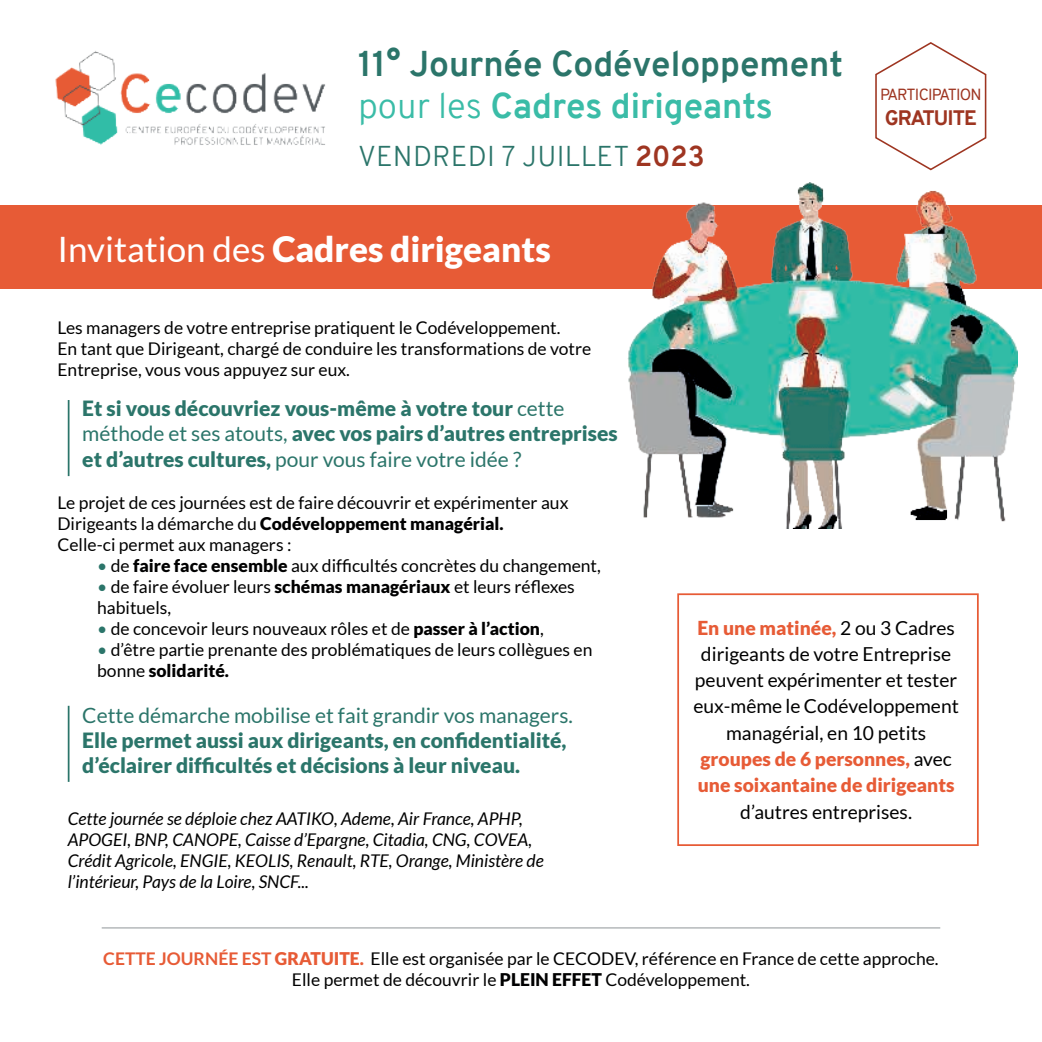
<style>
.page{position:relative;width:1042px;height:1042px;background:#fff}
.page>*{position:absolute;margin:0;border:0;box-sizing:border-box;transform-origin:0 0}
.t1{font:700 35px/42px "Overpass";color:#2b756a}
.t2{font:900 35px "Lato";color:#fff}
.t3{font:300 28px "Overpass";letter-spacing:.01em;color:#2b756a}
.t4{font:900 21px/25.2px "Lato";color:#2b756a}
.t5{font:21px "Lato";color:#2b756a}
.t6{font:800 20.47px "Overpass";letter-spacing:-.05em;color:#9e3521}
.t7{font:19.25px/26.2px "Lato";color:#000001;text-align:center}
.t8{font:17.5px/21px "Lato";color:#000001}
.t9{font:italic 17.5px/21px "Lato";color:#000001}
.t10{font:15.75px "Overpass";letter-spacing:-.05em;color:#9e3521}
.s1{font-weight:300;color:#3abca7}
.s2{color:#3abca7}
.s3{font-weight:700;color:#9e3521}
.s4{font-weight:400}
.s5{font-weight:900}
.s6{color:#2b756a}
.s7{font-weight:900;color:#e75b36}
.s8{font-weight:700;color:#e75b36}
</style>
<div class="page">
<img style="left:55px;top:51px;width:271px;height:94px">
<svg style="left:875px;top:42px;width:112px;height:129px"></svg>
<div style="left:0;top:205px;width:1042px;height:84px;background:#e75b36"></div>
<hr style="left:68px;top:400px;width:1px;height:76px;background:#2b756a">
<hr style="left:68px;top:706px;width:1px;height:76px;background:#2b756a">
<div style="left:677px;top:593px;width:301px;height:253px;border:2px solid #e75b36"></div>
<img style="left:628px;top:183px;width:389px;height:345px">
<hr style="left:102px;top:927px;width:838px;height:2px;background:#bfc2c4">
<h1 class="t1" style="left:358px;top:44px;width:486px">11° Journée Codéveloppement <span class="s1">pour les</span> <span class="s2">Cadres dirigeants</span></h1>
<h2 class="t3" style="left:358px;top:146px;width:348px">VENDREDI 7 JUILLET <span class="s3">2023</span></h2>
<h1 class="t2" style="left:57px;top:235px;width:495px"><span class="s4">Invitation des</span> Cadres dirigeants</h1>
<p class="t10" style="left:880px;top:85px;width:103px">PARTICIPATION</p>
<p class="t6" style="left:885px;top:105px;width:93px">GRATUITE</p>
<p class="t8" style="left:57px;top:318px;width:535px">Les managers de votre entreprise pratiquent le Codéveloppement.<br>En tant que Dirigeant, chargé de conduire les transformations de votre<br>Entreprise, vous vous appuyez sur eux.</p>
<p class="t4" style="left:82px;top:397px;width:537px">Et si vous découvriez vous-même à votre tour <span class="s4">cette méthode et ses atouts,</span> avec vos pairs d’autres entreprises et d’autres cultures, <span class="s4">pour vous faire votre idée ?</span></p>
<p class="t8" style="left:57px;top:493px;width:512px">Le projet de ces journées est de faire découvrir et expérimenter aux<br>Dirigeants la démarche du <span class="s5">Codéveloppement managérial.<br></span>Celle-ci permet aux managers :</p>
<p class="t8" style="left:97px;top:556px;width:505px"><span class="s6">•</span> de <span class="s5">faire face ensemble</span> aux difficultés concrètes du changement,</p>
<p class="t8" style="left:97px;top:577px;width:479px"><span class="s6">•</span> de faire évoluer leurs <span class="s5">schémas managériaux</span> et leurs réflexes habituels,</p>
<p class="t8" style="left:97px;top:619px;width:448px"><span class="s6">•</span> de concevoir leurs nouveaux rôles et de <span class="s5">passer à l’action</span>,</p>
<p class="t8" style="left:97px;top:639px;width:497px"><span class="s6">•</span> d’être partie prenante des problématiques de leurs collègues en bonne <span class="s5">solidarité.</span></p>
<p class="t5" style="left:82px;top:706px;width:492px">Cette démarche mobilise et fait grandir vos managers.</p>
<p class="t4" style="left:82px;top:727px;width:486px">Elle permet aussi aux dirigeants, en confidentialité, d’éclairer difficultés et décisions à leur niveau.</p>
<p class="t9" style="left:68px;top:809px;width:477px">Cette journée se déploie chez AATIKO, Ademe, Air France, APHP, APOGEI, BNP, CANOPE, Caisse d’Epargne, Citadia, CNG, COVEA, Crédit Agricole, ENGIE, KEOLIS, Renault, RTE, Orange, Ministère de l’intérieur, Pays de la Loire, SNCF...</p>
<p class="t7" style="left:693px;top:616px;width:267px"><span class="s7">En une matinée,</span> 2 ou 3 Cadres dirigeants de votre Entreprise peuvent expérimenter et tester eux-même le Codéveloppement managérial, en 10 petits <span class="s7">groupes de 6 personnes,</span> avec <span class="s7">une soixantaine de dirigeants</span></p>
<p class="t7" style="left:740px;top:800px;width:173px">d’autres entreprises.</p>
<p class="t8" style="left:103px;top:949px;width:837px;text-align:center"><span class="s8">CETTE JOURNÉE EST</span> <span class="s7">GRATUITE.</span> Elle est organisée par le CECODEV, référence en France de cette approche.<br>Elle permet de découvrir le <span class="s5">PLEIN EFFET</span> Codéveloppement.</p>
</div>
